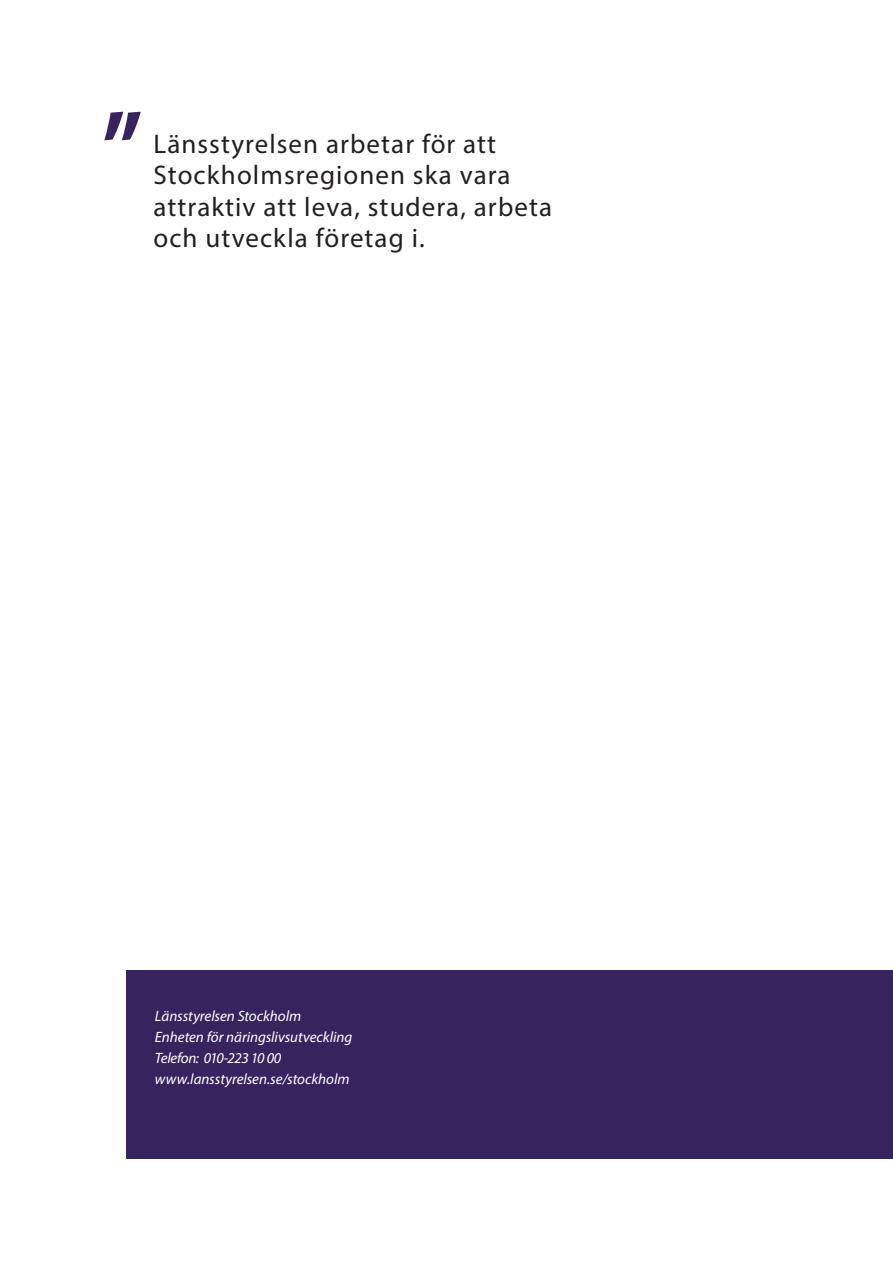
<style>
.page{position:relative;width:893px;height:1263px;background:#fff}
.page>*{position:absolute;margin:0;border:0;box-sizing:border-box;transform-origin:0 0}
.t1{font:700 102.6px "Myriad Pro";color:#37245f;scale:.87 1}
.t2{font:27px/31.5px "Myriad Pro";letter-spacing:.04em;color:#231f20}
.Baksidan_faktaruta{font:italic 15px/21px "Myriad Pro";color:#fff}
.Faktaruta_rubrik{font:italic 15px "Myriad Pro";letter-spacing:-.03em;color:#fff}
</style>
<div class="page">
<div style="left:126px;top:970px;width:767px;height:188px;background:#37245f"></div>
<p class="t1" style="left:102px;top:81px;width:48px">”</p>
<p class="t2" style="left:154px;top:127px;width:400px">Länsstyrelsen arbetar för att<br>Stockholmsregionen ska vara attraktiv att leva, studera, arbeta och utveckla företag i.</p>
<p class="Baksidan_faktaruta" style="left:155px;top:1005px;width:199px">Länsstyrelsen Stockholm<br>Enheten för näringslivsutveckling</p>
<p class="Faktaruta_rubrik" style="left:155px;top:1048px;width:128px">Telefon: 010-223 10 00</p>
<p class="Baksidan_faktaruta" style="left:155px;top:1068px;width:196px">www.lansstyrelsen.se/stockholm</p>
</div>
